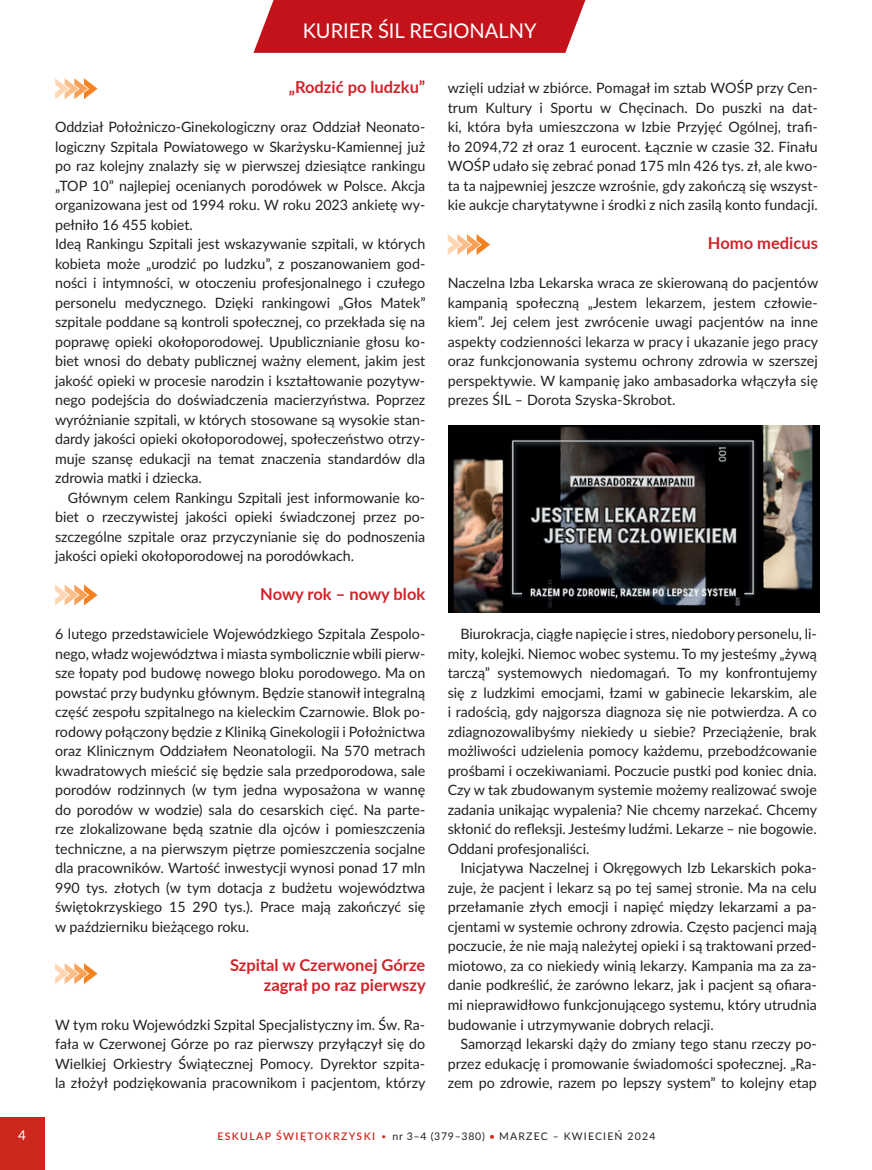
<style>
.page{position:relative;width:872px;height:1170px;background:#fff}
.page>*{position:absolute;margin:0;border:0;box-sizing:border-box;transform-origin:0 0}
.t1{font:20.25px "Lato";color:#fff}
.t2{font:700 16.5px/19.5px "Lato";color:#d1232a;text-align:right}
.t3{font:14.25px/19.5px "Lato";color:#231f20;text-align:justify}
.t4{font:13.5px "Lato";color:#fff}
.t5{font:10.5px "Lato";letter-spacing:.11em;color:#231f20}
.s1{font-weight:600;color:#cd281e}
.s2{font-weight:300;color:#cd281e}
.s3{color:#cd281e}
</style>
<div class="page">
<div style="left:0;top:1116px;width:44px;height:53px;background:#cd281e"></div>
<svg style="left:253px;top:0;width:333px;height:53px;background:#c72129"></svg>
<svg style="left:55px;top:78px;width:43px;height:21px"></svg>
<svg style="left:55px;top:584px;width:43px;height:21px"></svg>
<svg style="left:55px;top:963px;width:43px;height:21px"></svg>
<svg style="left:448px;top:234px;width:42px;height:21px"></svg>
<img style="left:449px;top:425px;width:370px;height:187px">
<h1 class="t1" style="left:303px;top:16px;width:235px">KURIER ŚIL REGIONALNY</h1>
<p class="t2" style="left:289px;top:77px;width:138px">„Rodzić po ludzku”</p>
<p class="t3" style="left:55px;top:116px;width:372px;text-align:left">Oddział Położniczo-Ginekologiczny oraz Oddział Neonato&shy;logiczny Szpitala Powiatowego w Skarżysku-Kamiennej już po raz kolejny znalazły się w pierwszej dziesiątce rankingu „TOP 10” najlepiej ocenianych porodówek w Polsce. Akcja organizowana jest od 1994 roku. W roku 2023 ankietę wy&shy;pełniło 16 455 kobiet.<br>Ideą Rankingu Szpitali jest wskazywanie szpitali, w których kobieta może „urodzić po ludzku”, z poszanowaniem god&shy;ności i intymności, w otoczeniu profesjonalnego i czułego personelu medycznego. Dzięki rankingowi „Głos Matek” szpitale poddane są kontroli społecznej, co przekłada się na poprawę opieki okołoporodowej. Upublicznianie głosu ko&shy;biet wnosi do debaty publicznej ważny element, jakim jest jakość opieki w procesie narodzin i kształtowanie pozytyw&shy;nego podejścia do doświadczenia macierzyństwa. Poprzez wyróżnianie szpitali, w których stosowane są wysokie stan&shy;dardy jakości opieki okołoporodowej, społeczeństwo otrzy&shy;muje szansę edukacji na temat znaczenia standardów dla zdrowia matki i dziecka.</p>
<p class="t3" style="left:55px;top:487px;width:372px;text-indent:13px">Głównym celem Rankingu Szpitali jest informowanie ko&shy;biet o rzeczywistej jakości opieki świadczonej przez po&shy;szczególne szpitale oraz przyczynianie się do podnoszenia jakości opieki okołoporodowej na porodówkach.</p>
<p class="t2" style="left:260px;top:584px;width:167px">Nowy rok – nowy blok</p>
<p class="t3" style="left:55px;top:623px;width:372px">6 lutego przedstawiciele Wojewódzkiego Szpitala Zespolo&shy;nego, władz województwa i miasta symbolicznie wbili pierw&shy;sze łopaty pod budowę nowego bloku porodowego. Ma on powstać przy budynku głównym. Będzie stanowił integralną część zespołu szpitalnego na kieleckim Czarnowie. Blok po&shy;rodowy połączony będzie z Kliniką Ginekologii i Położnictwa oraz Klinicznym Oddziałem Neonatologii. Na 570 metrach kwadratowych mieścić się będzie sala przedporodowa, sale porodów rodzinnych (w tym jedna wyposażona w wannę do porodów w wodzie) sala do cesarskich cięć. Na parte&shy;rze zlokalizowane będą szatnie dla ojców i pomieszczenia techniczne, a na pierwszym piętrze pomieszczenia socjalne dla pracowników. Wartość inwestycji wynosi ponad 17 mln 990 tys. złotych (w tym dotacja z budżetu województwa świętokrzyskiego 15 290 tys.). Prace mają zakończyć się w październiku bieżącego roku.</p>
<p class="t2" style="left:230px;top:954px;width:197px">Szpital w Czerwonej Górze zagrał po raz pierwszy</p>
<p class="t3" style="left:55px;top:1013px;width:372px">W tym roku Wojewódzki Szpital Specjalistyczny im. Św. Ra&shy;fała w Czerwonej Górze po raz pierwszy przyłączył się do Wielkiej Orkiestry Świątecznej Pomocy. Dyrektor szpita&shy;la złożył podziękowania pracownikom i pacjentom, którzy</p>
<p class="t3" style="left:448px;top:77px;width:372px">wzięli udział w zbiórce. Pomagał im sztab WOŚP przy Cen&shy;trum Kultury i Sportu w Chęcinach. Do puszki na dat&shy;ki, która była umieszczona w Izbie Przyjęć Ogólnej, trafi&shy;ło 2094,72 zł oraz 1 eurocent. Łącznie w czasie 32. Finału WOŚP udało się zebrać ponad 175 mln 426 tys. zł, ale kwo&shy;ta ta najpewniej jeszcze wzrośnie, gdy zakończą się wszyst&shy;kie aukcje charytatywne i środki z nich zasilą konto fundacji.</p>
<p class="t2" style="left:708px;top:233px;width:111px">Homo medicus</p>
<p class="t3" style="left:448px;top:272px;width:372px">Naczelna Izba Lekarska wraca ze skierowaną do pacjentów kampanią społeczną „Jestem lekarzem, jestem człowie&shy;kiem”. Jej celem jest zwrócenie uwagi pacjentów na inne aspekty codzienności lekarza w pracy i ukazanie jego pracy oraz funkcjonowania systemu ochrony zdrowia w szerszej perspektywie. W kampanię jako ambasadorka włączyła się prezes ŚIL – Dorota Szyska-Skrobot.</p>
<p class="t3" style="left:448px;top:623px;width:371px;text-indent:13px">Biurokracja, ciągłe napięcie i stres, niedobory personelu, li&shy;mity, kolejki. Niemoc wobec systemu. To my jesteśmy „żywą tarczą” systemowych niedomagań. To my konfrontujemy się z ludzkimi emocjami, łzami w gabinecie lekarskim, ale i radością, gdy najgorsza diagnoza się nie potwierdza. A co zdiagnozowalibyśmy niekiedy u siebie? Przeciążenie, brak możliwości udzielenia pomocy każdemu, przebodźcowanie prośbami i oczekiwaniami. Poczucie pustki pod koniec dnia.<br>Czy w tak zbudowanym systemie możemy realizować swoje zadania unikając wypalenia? Nie chcemy narzekać. Chcemy skłonić do refleksji. Jesteśmy ludźmi. Lekarze – nie bogowie.<br>Oddani profesjonaliści.</p>
<p class="t3" style="left:448px;top:857px;width:371px;text-indent:13px">Inicjatywa Naczelnej i Okręgowych Izb Lekarskich poka&shy;zuje, że pacjent i lekarz są po tej samej stronie. Ma na celu przełamanie złych emocji i napięć między lekarzami a pa&shy;cjentami w systemie ochrony zdrowia. Często pacjenci mają poczucie, że nie mają należytej opieki i są traktowani przed&shy;miotowo, za co niekiedy winią lekarzy. Kampania ma za za&shy;danie podkreślić, że zarówno lekarz, jak i pacjent są ofiara&shy;mi nieprawidłowo funkcjonującego systemu, który utrudnia budowanie i utrzymywanie dobrych relacji.</p>
<p class="t3" style="left:448px;top:1033px;width:371px;text-indent:13px">Samorząd lekarski dąży do zmiany tego stanu rzeczy po&shy;przez edukację i promowanie świadomości społecznej. „Ra&shy;zem po zdrowie, razem po lepszy system” to kolejny etap</p>
<p class="t4" style="left:18px;top:1125px;width:9px">4</p>
<p class="t5" style="left:217px;top:1128px;width:439px"><span class="s1">ESKULAP ŚWIĘTOKRZYSKI</span> <span class="s2">•</span> nr 3–4 (379–380) <span class="s3">•</span> MARZEC – KWIECIEŃ 2024</p>
</div>
